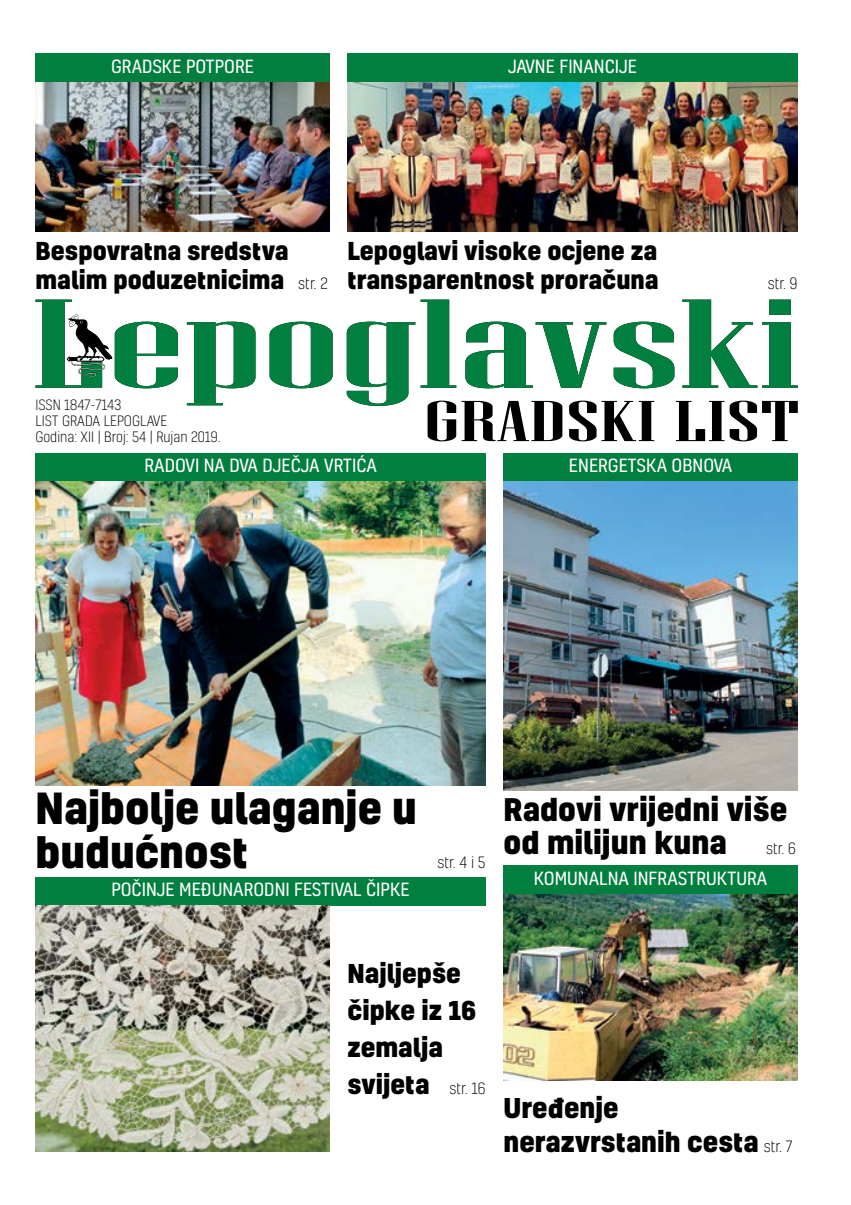
<style>
.page{position:relative;width:851px;height:1205px;background:#fff}
.page>*{position:absolute;margin:0;border:0;box-sizing:border-box;transform-origin:0 0}
.t1{font:800 41.25px/43.8px "Kelson";color:#000}
.t2{font:800 30px/33.8px "Kelson";color:#000}
.t3{font:800 26.25px/33.8px "Kelson";color:#000}
.t4{font:800 25px/37px "Kelson";color:#000}
.t5{font:800 23.75px/28.8px "Kelson";color:#000}
.t6{font:17.5px "Kelson";color:#fff}
.t7{font:300 15px "Kelson";color:#000}
.t8{font:300 13.75px/16.2px "Kelson";color:#000}
.s1{font-weight:300;font-size:15px}
</style>
<div class="page">
<svg style="left:187px;top:322px;width:68px;height:83px"></svg>
<svg style="left:269px;top:322px;width:63px;height:66px"></svg>
<svg style="left:347px;top:300px;width:450px;height:141px"></svg>
<svg style="left:35px;top:300px;width:143px;height:88px"></svg>
<div style="left:35px;top:53px;width:295px;height:29px;background:#007f3e"></div>
<div style="left:503px;top:453px;width:294px;height:29px;background:#007f3e"></div>
<div style="left:503px;top:865px;width:294px;height:29px;background:#007f3e"></div>
<div style="left:347px;top:53px;width:450px;height:29px;background:#007f3e"></div>
<div style="left:35px;top:876px;width:450px;height:29px;background:#007f3e"></div>
<div style="left:35px;top:453px;width:450px;height:29px;background:#007f3e"></div>
<img style="left:347px;top:82px;width:450px;height:149px">
<img style="left:35px;top:82px;width:294px;height:150px">
<img style="left:35px;top:482px;width:450px;height:303px">
<img style="left:35px;top:905px;width:294px;height:247px">
<img style="left:503px;top:894px;width:294px;height:186px">
<img style="left:503px;top:482px;width:294px;height:308px">
<p class="t6" style="left:111px;top:54px;width:144px">GRADSKE POTPORE</p>
<p class="t6" style="left:508px;top:54px;width:130px">JAVNE FINANCIJE</p>
<h3 class="t5" style="left:36px;top:236px;width:293px">Bespovratna sredstva malim poduzetnicima <span class="s1">str. 2</span></h3>
<h3 class="t5" style="left:347px;top:236px;width:313px">Lepoglavi visoke ocjene za transparentnost proračuna</h3>
<p class="t7" style="left:767px;top:274px;width:31px">str. 9</p>
<p class="t8" style="left:35px;top:396px;width:186px">ISSN 1847-7143<br>LIST GRADA LEPOGLAVE<br>Godina: XII | Broj: 54 | Rujan 2019.</p>
<p class="t6" style="left:144px;top:454px;width:234px">RADOVI NA DVA DJEČJA VRTIĆA</p>
<p class="t6" style="left:569px;top:454px;width:165px">ENERGETSKA OBNOVA</p>
<h1 class="t1" style="left:35px;top:785px;width:383px">Najbolje ulaganje u budućnost</h1>
<p class="t6" style="left:111px;top:878px;width:300px">POČINJE MEĐUNARODNI FESTIVAL ČIPKE</p>
<p class="t7" style="left:437px;top:852px;width:50px">str. 4 i 5</p>
<h2 class="t2" style="left:503px;top:791px;width:285px">Radovi vrijedni više od milijun kuna</h2>
<p class="t7" style="left:766px;top:839px;width:31px">str. 6</p>
<p class="t6" style="left:533px;top:866px;width:235px">KOMUNALNA INFRASTRUKTURA</p>
<h3 class="t4" style="left:347px;top:954px;width:139px">Najljepše čipke iz 16 zemalja svijeta <span class="s1">str. 16</span></h3>
<h3 class="t3" style="left:503px;top:1090px;width:290px">Uređenje nerazvrstanih cesta <span class="s1">str. 7</span></h3>
</div>
